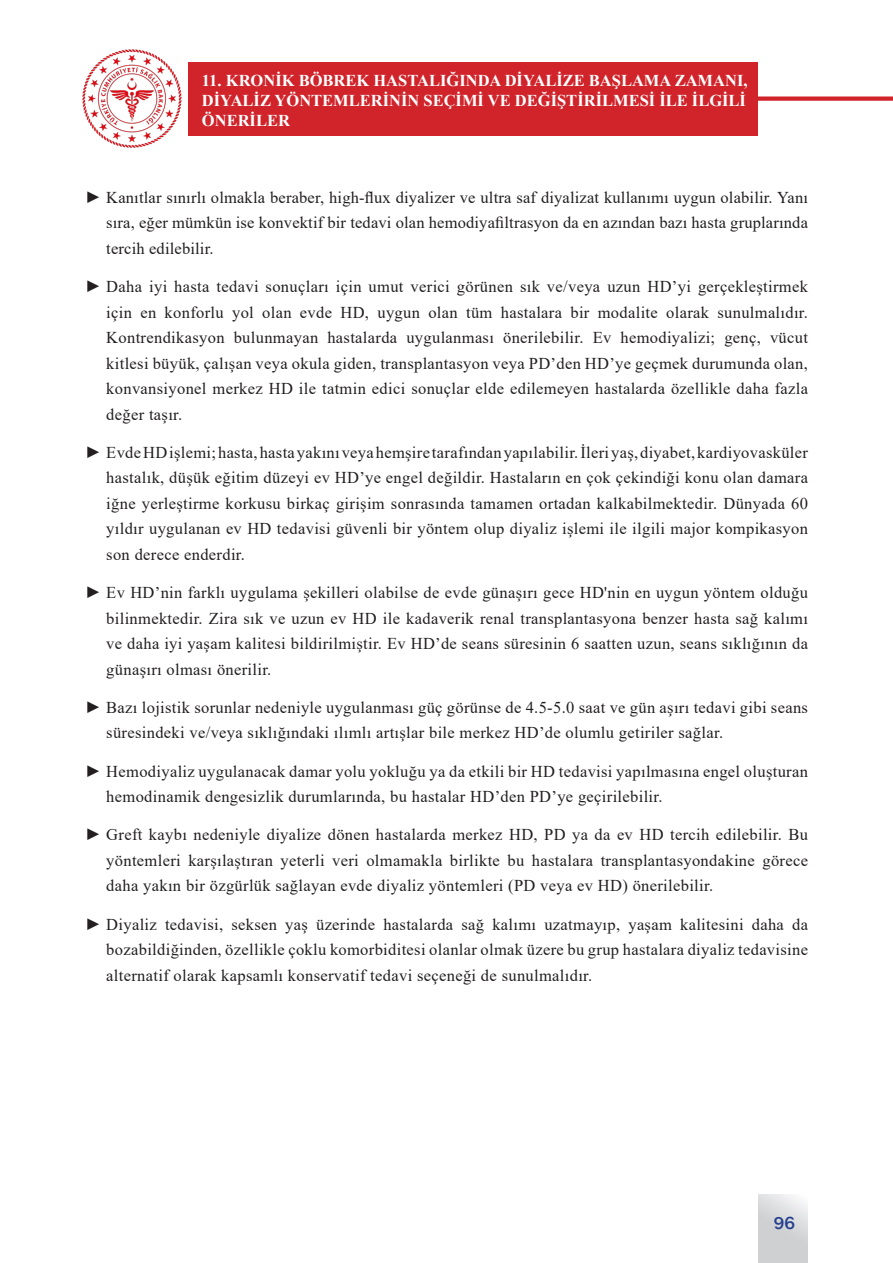
<style>
.page{position:relative;width:893px;height:1263px;background:#fff}
.page>*{position:absolute;margin:0;border:0;box-sizing:border-box;transform-origin:0 0}
.t1{font:500 18px "Franklin Gothic";color:#253f8e}
.t2{font:16.5px/25.5px "Times New Roman";letter-spacing:.02em;color:#231f20;text-align:justify}
.t3{font:700 16.5px/19.8px "Times New Roman";color:#fff;text-align:justify}
</style>
<div class="page">
<div style="left:189px;top:96px;width:704px;height:5px;background:#d1232a"></div>
<img style="left:82px;top:49px;width:100px;height:99px">
<div style="left:189px;top:63px;width:569px;height:73px;background:#d1232a"></div>
<svg style="left:759px;top:1195px;width:49px;height:68px;background:#d7d8da"></svg>
<p class="t3" style="left:202px;top:70px;width:547px">11. KRONİK BÖBREK HASTALIĞINDA DİYALİZE BAŞLAMA ZAMANI, DİYALİZ YÖNTEMLERİNİN SEÇİMİ VE DEĞİŞTİRİLMESİ İLE İLGİLİ ÖNERİLER</p>
<p class="t2" style="left:106px;top:184px;width:703px;text-indent:-21px">► Kanıtlar sınırlı olmakla beraber, high-flux diyalizer ve ultra saf diyalizat kullanımı uygun olabilir. Yanı sıra, eğer mümkün ise konvektif bir tedavi olan hemodiyafiltrasyon da en azından bazı hasta gruplarında tercih edilebilir.</p>
<p class="t2" style="left:106px;top:273px;width:703px;text-indent:-21px">► Daha iyi hasta tedavi sonuçları için umut verici görünen sık ve/veya uzun HD’yi gerçekleştirmek için en konforlu yol olan evde HD, uygun olan tüm hastalara bir modalite olarak sunulmalıdır.<br>Kontrendikasyon bulunmayan hastalarda uygulanması önerilebilir. Ev hemodiyalizi; genç, vücut kitlesi büyük, çalışan veya okula giden, transplantasyon veya PD’den HD’ye geçmek durumunda olan, konvansiyonel merkez HD ile tatmin edici sonuçlar elde edilemeyen hastalarda özellikle daha fazla değer taşır.</p>
<p class="t2" style="left:106px;top:439px;width:703px;text-indent:-21px">► Evde HD işlemi; hasta, hasta yakını veya hemşire tarafından yapılabilir. İleri yaş, diyabet, kardiyovasküler hastalık, düşük eğitim düzeyi ev HD’ye engel değildir. Hastaların en çok çekindiği konu olan damara iğne yerleştirme korkusu birkaç girişim sonrasında tamamen ortadan kalkabilmektedir. Dünyada 60 yıldır uygulanan ev HD tedavisi güvenli bir yöntem olup diyaliz işlemi ile ilgili major kompikasyon son derece enderdir.</p>
<p class="t2" style="left:106px;top:579px;width:703px;text-indent:-21px">► Ev HD’nin farklı uygulama şekilleri olabilse de evde günaşırı gece HD'nin en uygun yöntem olduğu bilinmektedir. Zira sık ve uzun ev HD ile kadaverik renal transplantasyona benzer hasta sağ kalımı ve daha iyi yaşam kalitesi bildirilmiştir. Ev HD’de seans süresinin 6 saatten uzun, seans sıklığının da günaşırı olması önerilir.</p>
<p class="t2" style="left:106px;top:694px;width:703px;text-indent:-21px">► Bazı lojistik sorunlar nedeniyle uygulanması güç görünse de 4.5-5.0 saat ve gün aşırı tedavi gibi seans süresindeki ve/veya sıklığındaki ılımlı artışlar bile merkez HD’de olumlu getiriler sağlar.</p>
<p class="t2" style="left:106px;top:758px;width:703px;text-indent:-21px">► Hemodiyaliz uygulanacak damar yolu yokluğu ya da etkili bir HD tedavisi yapılmasına engel oluşturan hemodinamik dengesizlik durumlarında, bu hastalar HD’den PD’ye geçirilebilir.</p>
<p class="t2" style="left:106px;top:822px;width:703px;text-indent:-21px">► Greft kaybı nedeniyle diyalize dönen hastalarda merkez HD, PD ya da ev HD tercih edilebilir. Bu yöntemleri karşılaştıran yeterli veri olmamakla birlikte bu hastalara transplantasyondakine görece daha yakın bir özgürlük sağlayan evde diyaliz yöntemleri (PD veya ev HD) önerilebilir.</p>
<p class="t2" style="left:106px;top:911px;width:703px;text-indent:-21px">► Diyaliz tedavisi, seksen yaş üzerinde hastalarda sağ kalımı uzatmayıp, yaşam kalitesini daha da bozabildiğinden, özellikle çoklu komorbiditesi olanlar olmak üzere bu grup hastalara diyaliz tedavisine alternatif olarak kapsamlı konservatif tedavi seçeneği de sunulmalıdır.</p>
<p class="t1" style="left:774px;top:1211px;width:23px">96</p>
</div>
